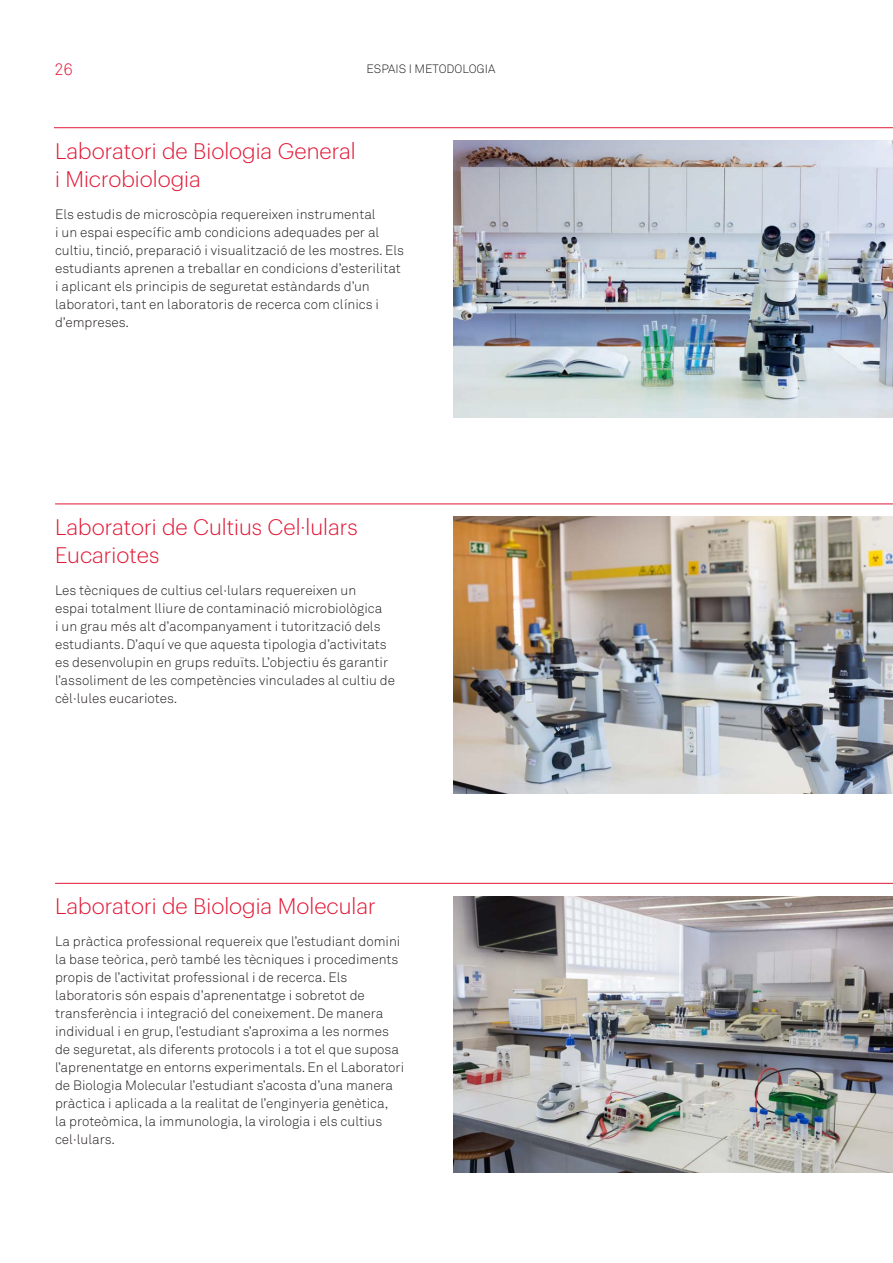
<style>
.page{position:relative;width:893px;height:1263px;background:#fff}
.page>*{position:absolute;margin:0;border:0;box-sizing:border-box;transform-origin:0 0}
.t1{font:300 22.05px/28px "Graphik";color:#e21736}
.t2{font:16.5px "Akkurat Light Pro";color:#e21736}
.t3{font:13.5px/18px "Akkurat Light Pro";color:#231f20}
.t4{font:12px "Akkurat Light Pro";color:#231f20}
</style>
<div class="page">
<hr style="left:54px;top:127px;width:839px;height:1px;background:#e21736">
<hr style="left:55px;top:503px;width:838px;height:1px;background:#e21736">
<img style="left:453px;top:517px;width:440px;height:277px">
<hr style="left:55px;top:883px;width:838px;height:1px;background:#e21736">
<img style="left:453px;top:896px;width:440px;height:276px">
<img style="left:453px;top:141px;width:440px;height:277px">
<p class="t2" style="left:54px;top:59px;width:20px">26</p>
<p class="t4" style="left:367px;top:61px;width:130px">ESPAIS I METODOLOGIA</p>
<p class="t1" style="left:55px;top:135px;width:302px">Laboratori de Biologia General i Microbiologia</p>
<p class="t3" style="left:55px;top:205px;width:350px">Els estudis de microscòpia requereixen instrumental<br>i un espai específic amb condicions adequades per al cultiu, tinció, preparació i visualització de les mostres. Els estudiants aprenen a treballar en condicions d’esterilitat i aplicant els principis de seguretat estàndards d’un laboratori, tant en laboratoris de recerca com clínics i d’empreses.</p>
<p class="t1" style="left:55px;top:511px;width:304px">Laboratori de Cultius Cel·lulars<br>Eucariotes</p>
<p class="t3" style="left:55px;top:581px;width:342px">Les tècniques de cultius cel·lulars requereixen un<br>espai totalment lliure de contaminació microbiològica<br>i un grau més alt d’acompanyament i tutorització dels estudiants. D’aquí ve que aquesta tipologia d’activitats es desenvolupin en grups reduïts. L’objectiu és garantir l’assoliment de les competències vinculades al cultiu de cèl·lules eucariotes.</p>
<p class="t1" style="left:55px;top:890px;width:322px">Laboratori de Biologia Molecular</p>
<p class="t3" style="left:55px;top:933px;width:351px">La pràctica professional requereix que l’estudiant domini la base teòrica, però també les tècniques i procediments propis de l’activitat professional i de recerca. Els laboratoris són espais d’aprenentatge i sobretot de transferència i integració del coneixement. De manera individual i en grup, l’estudiant s’aproxima a les normes de seguretat, als diferents protocols i a tot el que suposa l’aprenentatge en entorns experimentals. En el Laboratori de Biologia Molecular l’estudiant s’acosta d’una manera pràctica i aplicada a la realitat de l’enginyeria genètica,<br>la proteòmica, la immunologia, la virologia i els cultius cel·lulars.</p>
</div>
